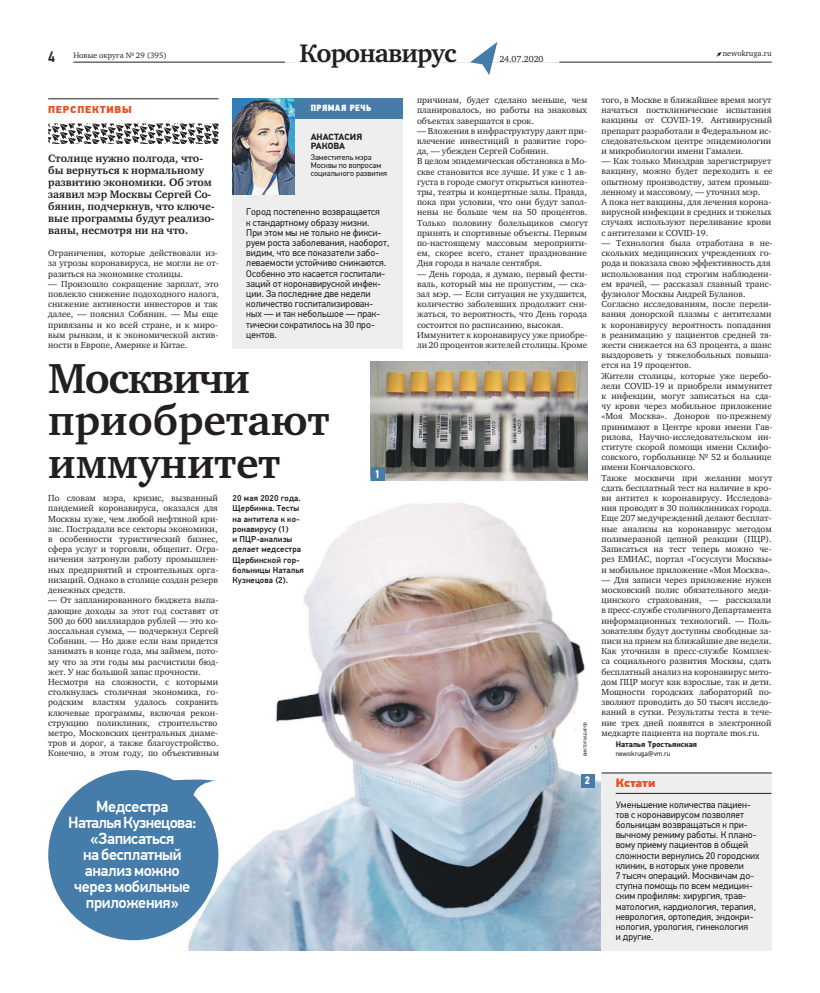
<style>
.page{position:relative;width:820px;height:993px;background:#fff}
.page>*{position:absolute;margin:0;border:0;box-sizing:border-box;transform-origin:0 0}
.t1{font:700 43px/42px "Charter ITC";letter-spacing:-.005em;color:#231f20}
.t2{font:700 26px "Charter ITC";letter-spacing:-.035em;color:#231f20}
.t3{font:500 16px/16px "PF Din Text Pro";letter-spacing:-.025em;color:#fff;text-align:center}
.t4{font:500 15px "PF Din Text Cond Pro";color:#231f20}
.t5{font:900 12px "PF Din Text Pro";color:#e65120}
.t6{font:700 11px/12px "Charter ITC";color:#231f20}
.t7{font:700 11px "PF Din Text Cond Pro";color:#fff}
.t8{font:900 10px "PF Din Text Pro";letter-spacing:.07em;color:#e65120}
.t9{font:9.6px/10.2px "PF Din Text Pro";color:#231f20}
.t10{font:9px/10.2px "Charter ITC";color:#231f20}
.t11{font:700 9px/9px "PF Din Text Pro";color:#231f20}
.t12{font:9px "PF Din Text Cond Pro X Black";letter-spacing:.05em;color:#fff}
.t13{font:500 8.5px/10.2px "PF Din Text Pro";letter-spacing:.01em;color:#231f20}
.t14{font:8px/8px "PF Din Text Pro";color:#231f20}
.t15{font:8px "Charter ITC";color:#231f20}
.t16{font:700 8px "PF Din Text Pro";color:#231f20}
.t17{font:7px "PF Din Text Pro";color:#231f20}
.t18{font:4.5px "PF Din Text Pro";color:#231f20}
</style>
<div class="page">
<svg style="left:716px;top:52px;width:5px;height:5px"></svg>
<hr style="left:73px;top:62px;width:698px;height:1px;background:#231f20">
<div style="left:285px;top:43px;width:274px;height:20px;background:#fff"></div>
<svg style="left:470px;top:42px;width:27px;height:33px"></svg>
<div style="left:232px;top:98px;width:171px;height:250px;background:#eeeeef"></div>
<div style="left:246px;top:98px;width:157px;height:20px;background:#457ca9"></div>
<img style="left:232px;top:98px;width:62px;height:97px">
<svg style="left:48px;top:123px;width:170px;height:21px"></svg>
<hr style="left:48px;top:99px;width:170px;height:1px;background:#231f20">
<img style="left:110px;top:480px;width:491px;height:470px">
<div style="left:48px;top:769px;width:170px;height:170px;background:#457ca9;border-radius:50%"></div>
<svg style="left:169px;top:778px;width:46px;height:20px"></svg>
<div style="left:601px;top:772px;width:170px;height:178px;background:#eeeeef"></div>
<hr style="left:601px;top:772px;width:170px;height:1px;background:#231f20">
<hr style="left:615px;top:793px;width:156px;height:1px;background:#231f20">
<img style="left:371px;top:362px;width:216px;height:118px">
<div style="left:371px;top:467px;width:13px;height:13px;background:#457ca9"></div>
<div style="left:581px;top:773px;width:13px;height:13px;background:#457ca9"></div>
<h3 class="t4" style="left:48px;top:51px;width:8px">4</h3>
<h2 class="t2" style="left:299px;top:37px;width:158px">Коронавирус</h2>
<p class="t15" style="left:722px;top:48px;width:50px">newokruga.ru</p>
<p class="t15" style="left:73px;top:50px;width:95px">Новые округа № 29 (395)</p>
<p class="t10" style="left:499px;top:54px;width:46px">24.07.2020</p>
<p class="t8" style="left:48px;top:106px;width:85px">ПЕРСПЕКТИВЫ</p>
<p class="t10" style="left:417px;top:95px;width:172px;text-align:justify">причинам, будет сделано меньше, чем планировалось, но работы на знаковых объектах завершатся в срок.</p>
<p class="t10" style="left:417px;top:125px;width:172px">— Вложения в инфраструктуру дают при&shy;влечение инвестиций в развитие горо&shy;да, — убежден Сергей Собянин.<br>В целом эпидемическая обстановка в Мо&shy;скве становится все лучше. И уже с 1 ав&shy;густа в городе смогут открыться кинотеа&shy;тры, театры и концертные залы. Правда, пока при условии, что они будут запол&shy;нены не больше чем на 50 процентов.<br>Только половину болельщиков смогут принять и спортивные объекты. Первым по-настоящему массовым мероприяти&shy;ем, скорее всего, станет празднование Дня города в начале сентября.</p>
<p class="t10" style="left:417px;top:268px;width:172px">— День города, я думаю, первый фести&shy;валь, который мы не пропустим, — ска&shy;зал мэр. — Если ситуация не ухудшится, количество заболевших продолжит сни&shy;жаться, то вероятность, что День города состоится по расписанию, высокая.<br>Иммунитет к коронавирусу уже приобре&shy;ли 20 процентов жителей столицы. Кроме</p>
<p class="t12" style="left:310px;top:104px;width:62px">ПРЯМАЯ РЕЧЬ</p>
<p class="t11" style="left:310px;top:132px;width:53px">АНАСТАСИЯ<br>РАКОВА</p>
<p class="t14" style="left:310px;top:153px;width:78px">Заместитель мэра<br>Москвы по вопросам социального развития</p>
<p class="t6" style="left:48px;top:152px;width:168px">Столице нужно полгода, что&shy;бы вернуться к нормальному развитию экономики. Об этом заявил мэр Москвы Сергей Со&shy;бянин, подчеркнув, что ключе&shy;вые программы будут реализо&shy;ваны, несмотря ни на что.</p>
<p class="t10" style="left:48px;top:248px;width:172px;text-align:justify">Ограничения, которые действовали из&shy;за угрозы коронавируса, не могли не от&shy;разиться на экономике столицы.</p>
<p class="t10" style="left:48px;top:278px;width:172px">— Произошло сокращение зарплат, это повлекло снижение подоходного налога, снижение активности инвесторов и так далее, — пояснил Собянин. — Мы еще привязаны и ко всей стране, и к миро&shy;вым рынкам, и к экономической актив&shy;ности в Европе, Америке и Китае.</p>
<p class="t9" style="left:246px;top:208px;width:145px">Город постепенно возвращается<br>к стандартному образу жизни.<br>При этом мы не только не фикси&shy;руем роста заболевания, наоборот, видим, что все показатели забо&shy;леваемости устойчиво снижаются.<br>Особенно это касается госпитали&shy;заций от коронавирусной инфек&shy;ции. За последние две недели количество госпитализирован&shy;ных — и так небольшое — прак&shy;тически сократилось на 30 про&shy;центов.</p>
<h1 class="t1" style="left:48px;top:358px;width:282px">Москвичи приобретают иммунитет</h1>
<p class="t10" style="left:48px;top:493px;width:172px">По словам мэра, кризис, вызванный пандемией коронавируса, оказался для Москвы хуже, чем любой нефтяной кри&shy;зис. Пострадали все секторы экономики, в особенности туристический бизнес, сфера услуг и торговли, общепит. Огра&shy;ничения затронули работу промышлен&shy;ных предприятий и строительных орга&shy;низаций. Однако в столице создан резерв денежных средств.</p>
<p class="t10" style="left:48px;top:595px;width:172px">— От запланированного бюджета выпа&shy;дающие доходы за этот год составят от 500 до 600 миллиардов рублей — это ко&shy;лоссальная сумма, — подчеркнул Сергей Собянин. — Но даже если нам придется занимать в конце года, мы займем, пото&shy;му что за эти годы мы расчистили бюд&shy;жет. У нас большой запас прочности.<br>Несмотря на сложности, с которыми столкнулась столичная экономика, го&shy;родским властям удалось сохранить ключевые программы, включая рекон&shy;струкцию поликлиник, строительство метро, Московских центральных диаме&shy;тров и дорог, а также благоустройство.<br>Конечно, в этом году, по объективным</p>
<p class="t13" style="left:232px;top:494px;width:73px">20 мая 2020 года.<br>Щербинка. Тесты на антитела к ко&shy;ронавирусу (1)<br>и ПЦР-анализы делает медсестра<br>Щербинской гор&shy;больницы Наталья<br>Кузнецова (2).</p>
<p class="t7" style="left:374px;top:470px;width:7px">1</p>
<p class="t18" style="left:583px;top:756px;width:36px;rotate:-90deg">ВИКТОР ХАБАРОВ</p>
<p class="t7" style="left:584px;top:776px;width:7px">2</p>
<p class="t10" style="left:601px;top:95px;width:172px;text-align:justify">того, в Москве в ближайшее время могут начаться постклинические испытания вакцины от COVID-19. Антивирусный препарат разработали в Федеральном ис&shy;следовательском центре эпидемиологии и микробиологии имени Гамалеи.</p>
<p class="t10" style="left:601px;top:156px;width:172px">— Как только Минздрав зарегистрирует вакцину, можно будет переходить к ее опытному производству, затем промыш&shy;ленному и массовому, — уточнил мэр.<br>А пока нет вакцины, для лечения корона&shy;вирусной инфекции в средних и тяжелых случаях используют переливание крови с антителами к COVID-19.</p>
<p class="t10" style="left:601px;top:238px;width:172px">— Технология была отработана в не&shy;скольких медицинских учреждениях го&shy;рода и показала свою эффективность для использования под строгим наблюдени&shy;ем врачей, — рассказал главный транс&shy;фузиолог Москвы Андрей Буланов.<br>Согласно исследованиям, после перели&shy;вания донорской плазмы с антителами к коронавирусу вероятность попадания в реанимацию у пациентов средней тя&shy;жести снижается на 63 процента, а шанс выздороветь у тяжелобольных повыша&shy;ется на 19 процентов.<br>Жители столицы, которые уже перебо&shy;лели COVID-19 и приобрели иммунитет к инфекции, могут записаться на сда&shy;чу крови через мобильное приложение «Моя Москва». Доноров по-прежнему принимают в Центре крови имени Гав&shy;рилова, Научно-исследовательском ин&shy;ституте скорой помощи имени Склифо&shy;совского, горбольнице № 52 и больнице имени Кончаловского.<br>Также москвичи при желании могут сдать бесплатный тест на наличие в кро&shy;ви антител к коронавирусу. Исследова&shy;ния проводят в 30 поликлиниках города.<br>Еще 207 медучреждений делают бесплат&shy;ные анализы на коронавирус методом полимеразной цепной реакции (ПЦР).<br>Записаться на тест теперь можно че&shy;рез ЕМИАС, портал «Госуслуги Москвы» и мобильное приложение «Моя Москва».</p>
<p class="t10" style="left:601px;top:574px;width:172px;text-align:justify">— Для записи через приложение нужен московский полис обязательного меди&shy;цинского страхования, — рассказали в пресс-службе столичного Департамента информационных технологий. — Поль&shy;зователям будут доступны свободные за&shy;писи на прием на ближайшие две недели.<br>Как уточнили в пресс-службе Комплек&shy;са социального развития Москвы, сдать бесплатный анализ на коронавирус мето&shy;дом ПЦР могут как взрослые, так и дети.<br>Мощности городских лабораторий по&shy;зволяют проводить до 50 тысяч исследо&shy;ваний в сутки. Результаты теста в тече&shy;ние трех дней появятся в электронной медкарте пациента на портале mos.ru.</p>
<p class="t16" style="left:615px;top:739px;width:83px">Наталья Тростьянская</p>
<p class="t17" style="left:615px;top:751px;width:56px">newokruga@vm.ru</p>
<h3 class="t5" style="left:615px;top:778px;width:41px">Кстати</h3>
<h3 class="t3" style="left:68px;top:800px;width:129px">Медсестра<br>НатальяКузнецова: «Записаться набесплатный анализможно черезмобильные приложения»</h3>
<p class="t9" style="left:615px;top:799px;width:145px">Уменьшение количества пациен&shy;тов с коронавирусом позволяет больницам возвращаться к при&shy;вычному режиму работы. К плано&shy;вому приему пациентов в общей сложности вернулись 20 городских клиник, в которых уже провели<br>7 тысяч операций. Москвичам до&shy;ступна помощь по всем медицин&shy;ским профилям: хирургия, трав&shy;матология, кардиология, терапия, неврология, ортопедия, эндокри&shy;нология, урология, гинекология<br>и другие.</p>
</div>
